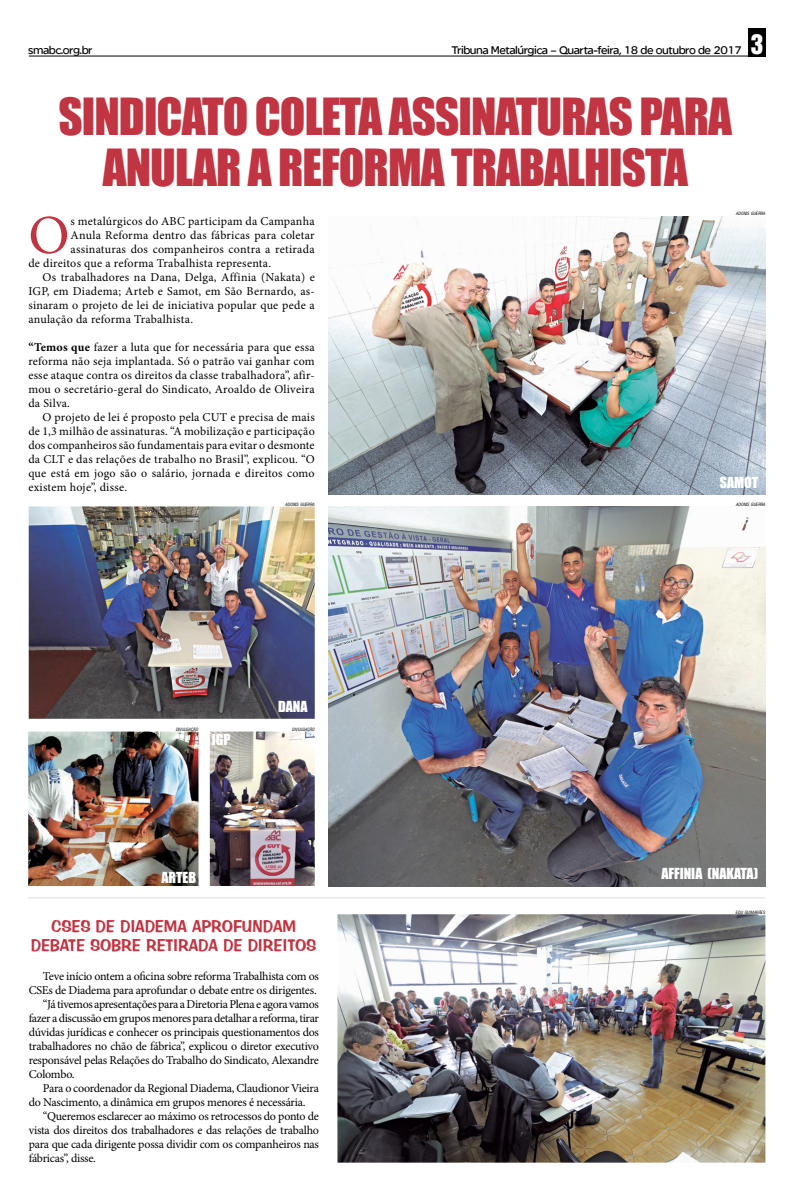
<style>
.page{position:relative;width:794px;height:1191px;background:#fff}
.page>*{position:absolute;margin:0;border:0;box-sizing:border-box;transform-origin:0 0}
.t1{font:55.1px "Minion Pro";color:#c13542}
.t2{font:47px/51px "Impact";letter-spacing:-.02em;color:#c13542;text-align:center}
.t3{font:17px/19px "Impress BT";letter-spacing:-.01em;color:#c13542;text-align:center}
.t4{font:14px "Impact";color:#fff}
.t5{font:12px/14px "Minion Pro";letter-spacing:-.015em;color:#000;text-align:justify}
.t6{font:12px "Minion Pro";letter-spacing:.02em;color:#000}
.t7{font:12px "SE Optimist Semi";letter-spacing:-.04em;color:#000}
.t8{font:12px "Minion Pro";letter-spacing:.015em;color:#000}
.t9{font:italic condensed 4.4px "Swiss 721 BT";color:#000}
.s1{font-family:"Helvetica Inserat";font-size:25px;color:#fff}
.s2{font-weight:700}
</style>
<div class="page">
<hr style="left:28px;top:897px;width:737px;height:1px;background:#dcddde">
<img style="left:210px;top:731px;width:105px;height:155px">
<img style="left:28px;top:731px;width:170px;height:155px">
<img style="left:29px;top:506px;width:286px;height:213px">
<img style="left:337px;top:914px;width:428px;height:248px">
<hr style="left:29px;top:56px;width:736px;height:1px;background:#000">
<div style="left:748px;top:28px;width:17px;height:28px;background:#000"></div>
<img style="left:328px;top:216px;width:437px;height:279px">
<img style="left:328px;top:506px;width:437px;height:380px">
<p class="t7" style="left:28px;top:43px;width:66px">smabc.org.br</p>
<p class="t7" style="left:451px;top:43px;width:313px">Tribuna Metalúrgica – Quarta-feira, 18 de outubro de 2017 <span class="s1">3</span></p>
<h2 class="t2" style="left:58px;top:90px;width:675px">SINDICATO COLETA ASSINATURAS PARA<br>ANULAR A REFORMA TRABALHISTA</h2>
<h1 class="t1" style="left:28px;top:198px;width:43px">O</h1>
<p class="t6" style="left:71px;top:213px;width:246px">s metalúrgicos do ABC participam da Campanha</p>
<p class="t6" style="left:71px;top:227px;width:246px">Anula Reforma dentro das fábricas para coletar</p>
<p class="t6" style="left:71px;top:241px;width:246px">assinaturas dos companheiros contra a retirada</p>
<p class="t8" style="left:28px;top:255px;width:244px">de direitos que a reforma Trabalhista representa.</p>
<p class="t6" style="left:43px;top:269px;width:274px">Os trabalhadores na Dana, Delga, Affinia (Nakata) e</p>
<p class="t6" style="left:28px;top:283px;width:288px">IGP, em Diadema; Arteb e Samot, em São Bernardo, as-</p>
<p class="t6" style="left:28px;top:297px;width:288px">sinaram o projeto de lei de iniciativa popular que pede a</p>
<p class="t6" style="left:28px;top:311px;width:166px">anulação da reforma Trabalhista.</p>
<p class="t5" style="left:28px;top:340px;width:288px"><span class="s2">“Temos que</span> fazer a luta que for necessária para que essa reforma não seja implantada. Só o patrão vai ganhar com esse ataque contra os direitos da classe trabalhadora”, afir&shy;mou o secretário-geral do Sindicato, Aroaldo de Oliveira da Silva.</p>
<p class="t5" style="left:28px;top:410px;width:288px;text-indent:14px">O projeto de lei é proposto pela CUT e precisa de mais de 1,3 milhão de assinaturas. “A mobilização e participação dos companheiros são fundamentais para evitar o desmonte da CLT e das relações de trabalho no Brasil”, explicou. “O que está em jogo são o salário, jornada e direitos como existem hoje”, disse.</p>
<p class="t9" style="left:736px;top:211px;width:31px">ADONIS GUERRA</p>
<p class="t4" style="left:720px;top:471px;width:40px">SAMOT</p>
<p class="t9" style="left:285px;top:502px;width:31px">ADONIS GUERRA</p>
<p class="t9" style="left:736px;top:502px;width:31px">ADONIS GUERRA</p>
<p class="t4" style="left:278px;top:695px;width:31px">DANA</p>
<p class="t9" style="left:176px;top:726px;width:24px">DIVULGAÇÃO</p>
<p class="t9" style="left:292px;top:726px;width:24px">DIVULGAÇÃO</p>
<p class="t4" style="left:212px;top:728px;width:19px">IGP</p>
<p class="t4" style="left:161px;top:866px;width:36px">ARTEB</p>
<h3 class="t3" style="left:31px;top:917px;width:287px">CSES DE DIADEMA APROFUNDAM<br>DEBATE SOBRE RETIRADA DE DIREITOS</h3>
<p class="t5" style="left:43px;top:969px;width:277px">Teve início ontem a oficina sobre reforma Trabalhista com os</p>
<p class="t5" style="left:29px;top:983px;width:289px">CSEs de Diadema para aprofundar o debate entre os dirigentes.</p>
<p class="t5" style="left:43px;top:997px;width:277px">“Já tivemos apresentações para a Diretoria Plena e agora vamos</p>
<p class="t5" style="left:29px;top:1011px;width:292px">fazer a discussão em grupos menores para detalhar a reforma, tirar</p>
<p class="t5" style="left:29px;top:1025px;width:292px">dúvidas jurídicas e conhecer os principais questionamentos dos</p>
<p class="t5" style="left:29px;top:1039px;width:292px">trabalhadores no chão de fábrica”, explicou o diretor executivo</p>
<p class="t5" style="left:29px;top:1053px;width:292px">responsável pelas Relações do Trabalho do Sindicato, Alexandre</p>
<p class="t5" style="left:29px;top:1067px;width:47px">Colombo.</p>
<p class="t5" style="left:43px;top:1081px;width:278px">Para o coordenador da Regional Diadema, Claudionor Vieira</p>
<p class="t5" style="left:29px;top:1095px;width:278px">do Nascimento, a dinâmica em grupos menores é necessária.</p>
<p class="t5" style="left:43px;top:1109px;width:277px">“Queremos esclarecer ao máximo os retrocessos do ponto de</p>
<p class="t5" style="left:29px;top:1123px;width:292px">vista dos direitos dos trabalhadores e das relações de trabalho</p>
<p class="t5" style="left:29px;top:1137px;width:292px">para que cada dirigente possa dividir com os companheiros nas</p>
<p class="t5" style="left:29px;top:1151px;width:69px">fábricas”, disse.</p>
<p class="t4" style="left:661px;top:862px;width:98px">AFFINIA (NAKATA)</p>
<p class="t9" style="left:736px;top:910px;width:31px">EDU GUIMARÃES</p>
</div>
